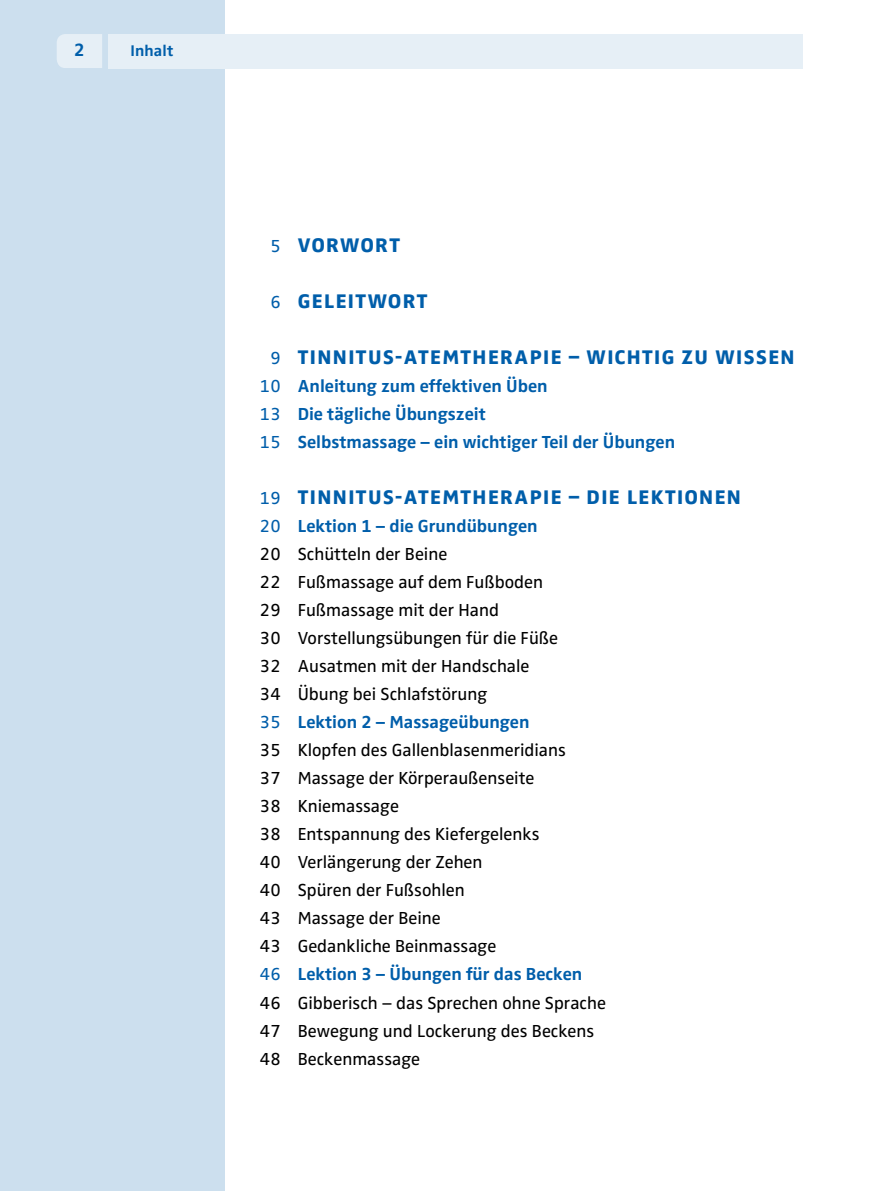
<style>
.page{position:relative;width:879px;height:1191px;background:#fff}
.page>*{position:absolute;margin:0;border:0;box-sizing:border-box;transform-origin:0 0}
.t1{font:800 20.4px "Zwo Pro";letter-spacing:.07em;color:#005eaa}
.t2{font:700 18.4px "Zwo Pro";color:#005eaa}
.t3{font:18px/28px "Zwo Pro";color:#000}
.t4{font:700 18px/28px "Zwo Pro";color:#005eaa}
.t5{font:700 16px "Zwo Pro";letter-spacing:.01em;color:#005eaa}
.s1{font-weight:400;font-size:18px}
.s2{font-weight:400}
.s3{color:#005eaa}
.s4{font-weight:700;color:#005eaa}
</style>
<div class="page">
<div style="left:0;top:0;width:224px;height:1191px;background:#ccdfee"></div>
<div style="left:57px;top:34px;width:45px;height:34px;background:#e6eff6"></div>
<div style="left:108px;top:34px;width:694px;height:34px;background:#e6eff6"></div>
<p class="t2" style="left:74px;top:39px;width:12px">2</p>
<p class="t5" style="left:130px;top:41px;width:44px">Inhalt</p>
<p class="t1" style="left:270px;top:233px;width:131px"><span class="s1">5</span> VORWORT</p>
<p class="t1" style="left:270px;top:289px;width:159px"><span class="s1">6</span> GELEITWORT</p>
<p class="t1" style="left:270px;top:345px;width:526px"><span class="s1">9</span> TINNITUS-ATEMTHERAPIE – WICHTIG ZU WISSEN</p>
<p class="t4" style="left:260px;top:372px;width:417px"><span class="s2">10</span> Anleitung zum effektiven Üben<br><span class="s2">13</span> Die tägliche Übungszeit<br><span class="s2">15</span> Selbstmassage – ein wichtiger Teil der Übungen</p>
<p class="t1" style="left:260px;top:485px;width:482px"><span class="s1">19</span> TINNITUS-ATEMTHERAPIE – DIE LEKTIONEN</p>
<p class="t3" style="left:260px;top:512px;width:347px"><span class="s3">20</span> <span class="s4">Lektion 1 – die Grundübungen<br></span>20 Schütteln der Beine<br>22 Fußmassage auf dem Fußboden<br>29 Fußmassage mit der Hand<br>30 Vorstellungsübungen für die Füße<br>32 Ausatmen mit der Handschale<br>34 Übung bei Schlafstörung<br><span class="s3">35</span> <span class="s4">Lektion 2 – Massageübungen<br></span>35 Klopfen des Gallenblasenmeridians<br>37 Massage der Körperaußenseite<br>38 Kniemassage<br>38 Entspannung des Kiefergelenks<br>40 Verlängerung der Zehen<br>40 Spüren der Fußsohlen<br>43 Massage der Beine<br>43 Gedankliche Beinmassage<br><span class="s3">46</span> <span class="s4">Lektion 3 – Übungen für das Becken<br></span>46 Gibberisch – das Sprechen ohne Sprache<br>47 Bewegung und Lockerung des Beckens<br>48 Beckenmassage</p>
</div>
